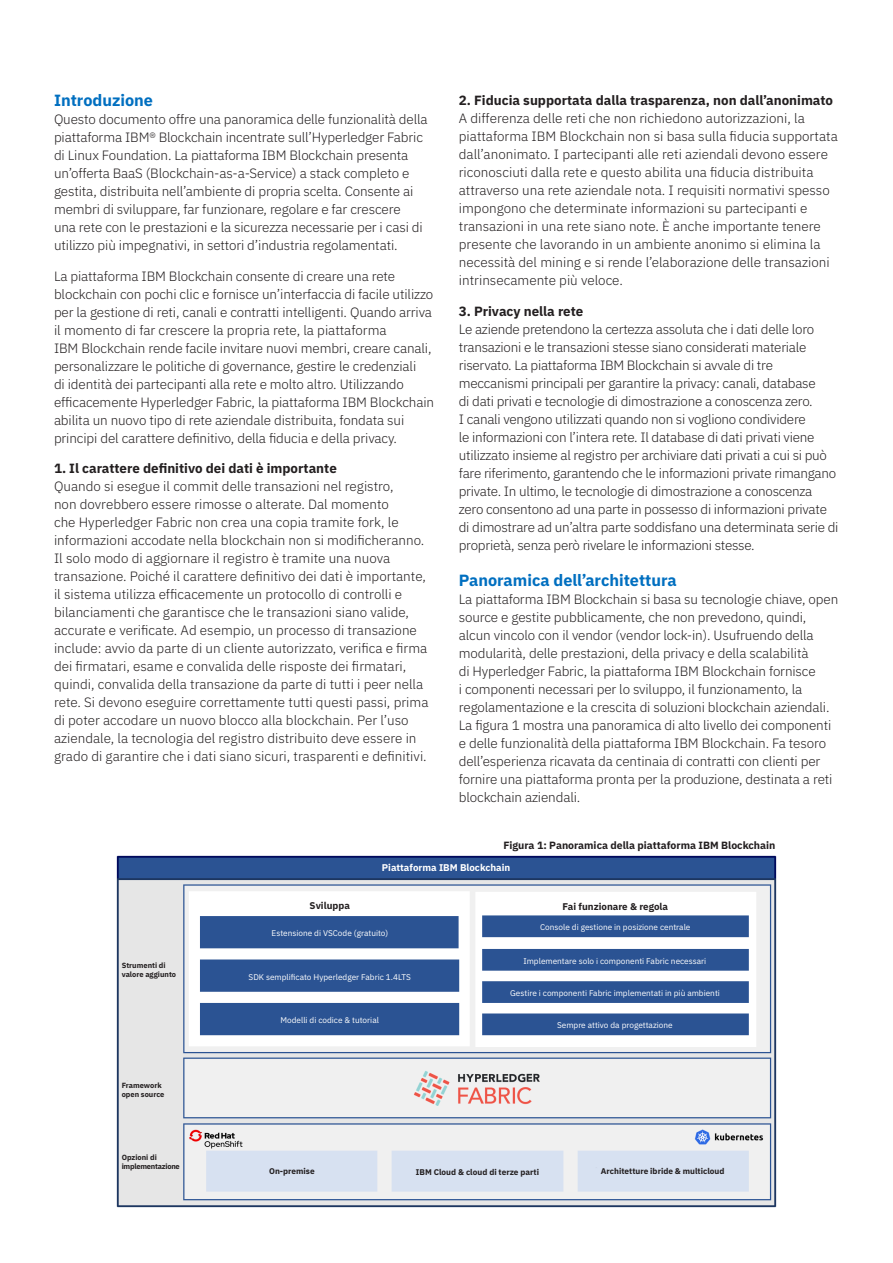
<style>
.page{position:relative;width:893px;height:1263px;background:#fff}
.page>*{position:absolute;margin:0;border:0;box-sizing:border-box;transform-origin:0 0}
.Subhead{font:700 16.2px "IBM Plex Sans";color:#006fc0}
.Body{font:300 13.5px/18px "IBM Plex Sans";letter-spacing:-.01em;color:#231f20}
.Subhead2{font:700 13.35px "IBM Plex Sans";color:#231f20}
.Figure{font:700 10.5px "IBM Plex Sans";color:#231f20}
.Imageheadblack{font:700 9.75px "IBM Plex Sans";color:#231f20}
.Imagehead{font:700 9.75px "IBM Plex Sans";color:#fff}
.Image{font:8.25px "IBM Plex Sans";color:#fff}
.Imageblackcenter{font:700 8.25px "IBM Plex Sans";color:#231f20}
.Imageblack{font:700 7.5px/9px "IBM Plex Sans";color:#231f20}
.Imageblack-2{font:700 7.5px/9px "IBM Plex Sans";letter-spacing:-.03em;color:#231f20}
</style>
<div class="page">
<img style="left:116px;top:855px;width:661px;height:353px">
<p class="Subhead" style="left:54px;top:87px;width:101px">Introduzione</p>
<p class="Body" style="left:54px;top:109px;width:375px">Questo documento offre una panoramica delle funzionalità della piattaforma IBM® Blockchain incentrate sull’Hyperledger Fabric di Linux Foundation. La piattaforma IBM Blockchain presenta un’offerta BaaS (Blockchain-as-a-Service) a stack completo e gestita, distribuita nell’ambiente di propria scelta. Consente ai membri di sviluppare, far funzionare, regolare e far crescere<br>una rete con le prestazioni e la sicurezza necessarie per i casi di utilizzo più impegnativi, in settori d’industria regolamentati.</p>
<p class="Body" style="left:54px;top:266px;width:382px">La piattaforma IBM Blockchain consente di creare una rete blockchain con pochi clic e fornisce un’interfaccia di facile utilizzo per la gestione di reti, canali e contratti intelligenti. Quando arriva il momento di far crescere la propria rete, la piattaforma<br>IBM Blockchain rende facile invitare nuovi membri, creare canali, personalizzare le politiche di governance, gestire le credenziali<br>di identità dei partecipanti alla rete e molto altro. Utilizzando efficacemente Hyperledger Fabric, la piattaforma IBM Blockchain abilita un nuovo tipo di rete aziendale distribuita, fondata sui principi del carattere definitivo, della fiducia e della privacy.</p>
<p class="Subhead2" style="left:54px;top:458px;width:284px">1. Il carattere definitivo dei dati è importante</p>
<p class="Body" style="left:54px;top:476px;width:376px">Quando si esegue il commit delle transazioni nel registro,<br>non dovrebbero essere rimosse o alterate. Dal momento<br>che Hyperledger Fabric non crea una copia tramite fork, le informazioni accodate nella blockchain non si modificheranno.<br>Il solo modo di aggiornare il registro è tramite una nuova transazione. Poiché il carattere definitivo dei dati è importante, il sistema utilizza efficacemente un protocollo di controlli e bilanciamenti che garantisce che le transazioni siano valide, accurate e verificate. Ad esempio, un processo di transazione include: avvio da parte di un cliente autorizzato, verifica e firma dei firmatari, esame e convalida delle risposte dei firmatari, quindi, convalida della transazione da parte di tutti i peer nella rete. Si devono eseguire correttamente tutti questi passi, prima di poter accodare un nuovo blocco alla blockchain. Per l’uso aziendale, la tecnologia del registro distribuito deve essere in grado di garantire che i dati siano sicuri, trasparenti e definitivi.</p>
<p class="Subhead2" style="left:459px;top:90px;width:376px">2. Fiducia supportata dalla trasparenza, non dall’anonimato</p>
<p class="Body" style="left:459px;top:108px;width:380px">A differenza delle reti che non richiedono autorizzazioni, la piattaforma IBM Blockchain non si basa sulla fiducia supportata dall’anonimato. I partecipanti alle reti aziendali devono essere riconosciuti dalla rete e questo abilita una fiducia distribuita attraverso una rete aziendale nota. I requisiti normativi spesso impongono che determinate informazioni su partecipanti e transazioni in una rete siano note. È anche importante tenere presente che lavorando in un ambiente anonimo si elimina la necessità del mining e si rende l’elaborazione delle transazioni intrinsecamente più veloce.</p>
<p class="Subhead2" style="left:459px;top:300px;width:126px">3. Privacy nella rete</p>
<p class="Body" style="left:459px;top:319px;width:381px">Le aziende pretendono la certezza assoluta che i dati delle loro transazioni e le transazioni stesse siano considerati materiale riservato. La piattaforma IBM Blockchain si avvale di tre meccanismi principali per garantire la privacy: canali, database<br>di dati privati e tecnologie di dimostrazione a conoscenza zero.<br>I canali vengono utilizzati quando non si vogliono condividere<br>le informazioni con l’intera rete. Il database di dati privati viene utilizzato insieme al registro per archiviare dati privati a cui si può fare riferimento, garantendo che le informazioni private rimangano private. In ultimo, le tecnologie di dimostrazione a conoscenza zero consentono ad una parte in possesso di informazioni private di dimostrare ad un’altra parte soddisfano una determinata serie di proprietà, senza però rivelare le informazioni stesse.</p>
<p class="Subhead" style="left:459px;top:568px;width:219px">Panoramica dell’architettura</p>
<p class="Body" style="left:459px;top:589px;width:381px">La piattaforma IBM Blockchain si basa su tecnologie chiave, open source e gestite pubblicamente, che non prevedono, quindi, alcun vincolo con il vendor (vendor lock-in). Usufruendo della modularità, delle prestazioni, della privacy e della scalabilità<br>di Hyperledger Fabric, la piattaforma IBM Blockchain fornisce<br>i componenti necessari per lo sviluppo, il funzionamento, la regolamentazione e la crescita di soluzioni blockchain aziendali.<br>La figura 1 mostra una panoramica di alto livello dei componenti e delle funzionalità della piattaforma IBM Blockchain. Fa tesoro dell’esperienza ricavata da centinaia di contratti con clienti per fornire una piattaforma pronta per la produzione, destinata a reti blockchain aziendali.</p>
<p class="Figure" style="left:503px;top:837px;width:274px">Figura 1: Panoramica della piattaforma IBM Blockchain</p>
<p class="Imageblack" style="left:122px;top:960px;width:56px">Strumenti di valore aggiunto</p>
<p class="Imageblack" style="left:122px;top:1080px;width:44px">Framework open source</p>
<p class="Imageblack-2" style="left:122px;top:1152px;width:60px">Opzioni di implementazione</p>
<p class="Imagehead" style="left:382px;top:860px;width:130px">Piattaforma IBM Blockchain</p>
<p class="Imageheadblack" style="left:310px;top:898px;width:42px">Sviluppa</p>
<p class="Image" style="left:272px;top:927px;width:118px">Estensione di VSCode (gratuito)</p>
<p class="Image" style="left:249px;top:970px;width:164px">SDK semplificato Hyperledger Fabric 1.4LTS</p>
<p class="Image" style="left:280px;top:1013px;width:100px">Modelli di codice &amp; tutorial</p>
<p class="Imageheadblack" style="left:563px;top:898px;width:107px">Fai funzionare &amp; regola</p>
<p class="Image" style="left:540px;top:921px;width:152px">Console di gestione in posizione centrale</p>
<p class="Image" style="left:523px;top:954px;width:184px">Implementare solo i componenti Fabric necessari</p>
<p class="Image" style="left:510px;top:986px;width:211px">Gestire i componenti Fabric implementati in più ambienti</p>
<p class="Image" style="left:557px;top:1019px;width:117px">Sempre attivo da progettazione</p>
<p class="Imageblackcenter" style="left:269px;top:1165px;width:47px">On-premise</p>
<p class="Imageblackcenter" style="left:416px;top:1165px;width:125px">IBM Cloud &amp; cloud di terze parti</p>
<p class="Imageblackcenter" style="left:601px;top:1165px;width:125px">Architetture ibride &amp; multicloud</p>
</div>
